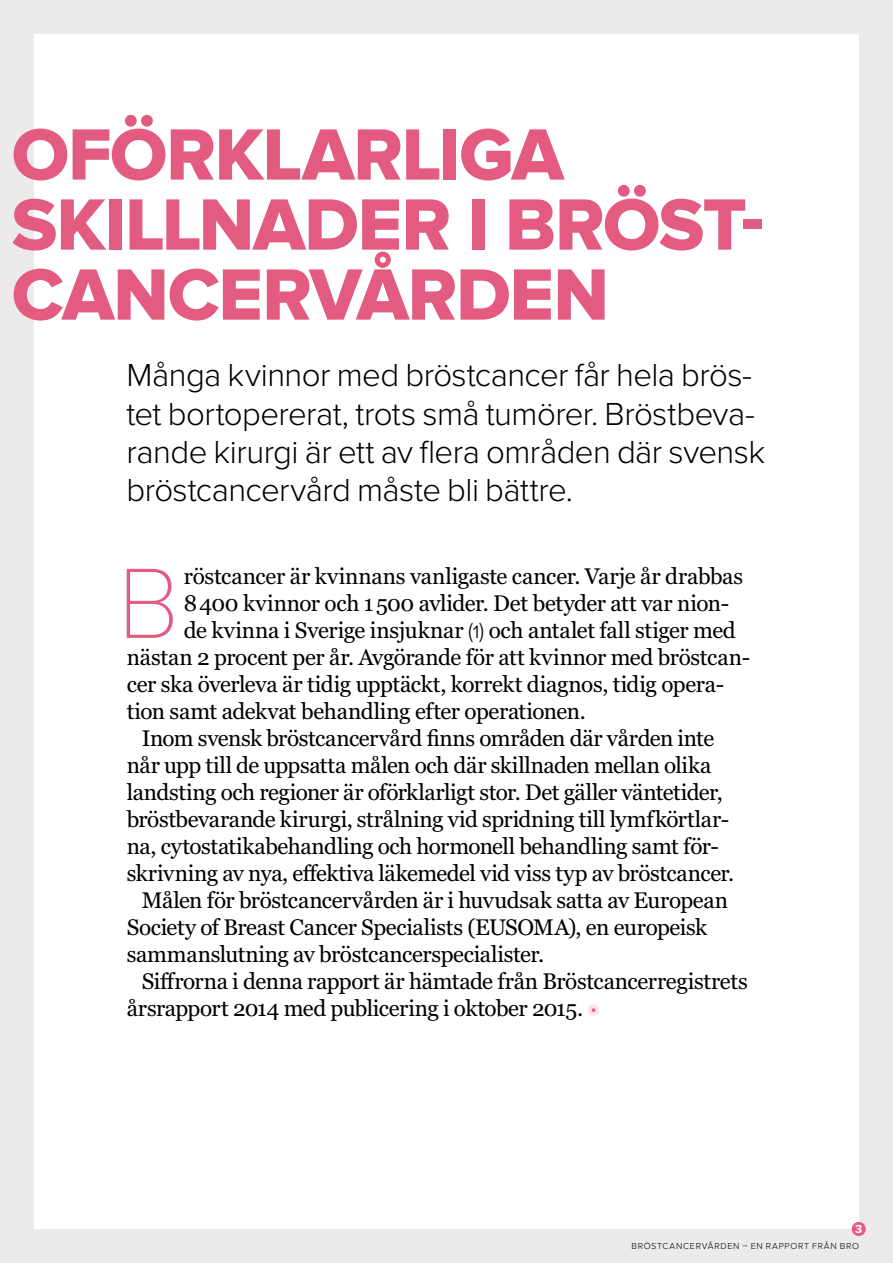
<style>
.page{position:relative;width:893px;height:1263px;background:#eceaeb}
.page>*{position:absolute;margin:0;border:0;box-sizing:border-box;transform-origin:0 0}
.t1{font:100 103.5px "Proxima Nova T";color:#e35b81}
.t2{font:75.3px/70.1px "Proxima Nova Extrabld";letter-spacing:-.02em;color:#e35b81}
.t3{font:300 33px/38.4px "Proxima Nova";letter-spacing:-.02em;color:#000}
.t4{font:22.5px "Georgia Pro";letter-spacing:-.015em;color:#000}
.t5{font:700 12.15px "Proxima Nova";color:#fff}
.t6{font:300 9px "Proxima Nova";letter-spacing:.08em;color:#000}
.s1{font-family:"Proxima Nova";font-weight:300}
</style>
<div class="page">
<div style="left:34px;top:34px;width:825px;height:1195px;background:#fff"></div>
<div style="left:588px;top:1004px;width:11px;height:12px;background:#fae3e7;border-radius:50%"></div>
<svg style="left:592px;top:1008px;width:3px;height:4px"></svg>
<div style="left:852px;top:1222px;width:14px;height:14px;background:#e35b81;border-radius:50%"></div>
<h2 class="t2" style="left:12px;top:121px;width:753px">OFÖRKLARLIGA<br>SKILLNADER I BRÖST-<br>CANCERVÅRDEN</h2>
<h3 class="t3" style="left:126px;top:356px;width:640px">Många kvinnor med bröstcancer får hela brös&shy;tet bortopererat, trots små tumörer. Bröstbeva&shy;rande kirurgi är ett av flera områden där svensk bröstcancervård måste bli bättre.</h3>
<h1 class="t1" style="left:118px;top:544px;width:64px">B</h1>
<p class="t4" style="left:184px;top:563px;width:561px">röstcancer är kvinnans vanligaste cancer. Varje år drabbas</p>
<p class="t4" style="left:184px;top:590px;width:547px">8400 kvinnor och 1500 avlider. Det betyder att var nion-</p>
<p class="t4" style="left:184px;top:617px;width:554px">de kvinna i Sverige insjuknar <span class="s1">(1)</span> och antalet fall stiger med</p>
<p class="t4" style="left:127px;top:644px;width:625px">nästan 2 procent per år. Avgörande för att kvinnor med bröstcan-</p>
<p class="t4" style="left:127px;top:671px;width:599px">cer ska överleva är tidig upptäckt, korrekt diagnos, tidig opera-</p>
<p class="t4" style="left:127px;top:698px;width:460px">tion samt adekvat behandling efter operationen.</p>
<p class="t4" style="left:142px;top:725px;width:574px">Inom svensk bröstcancervård finns områden där vården inte</p>
<p class="t4" style="left:127px;top:752px;width:586px">når upp till de uppsatta målen och där skillnaden mellan olika</p>
<p class="t4" style="left:127px;top:779px;width:597px">landsting och regioner är oförklarligt stor. Det gäller väntetider,</p>
<p class="t4" style="left:127px;top:806px;width:604px">bröstbevarande kirurgi, strålning vid spridning till lymfkörtlar-</p>
<p class="t4" style="left:127px;top:833px;width:594px">na, cytostatikabehandling och hormonell behandling samt för-</p>
<p class="t4" style="left:127px;top:860px;width:609px">skrivning av nya, effektiva läkemedel vid viss typ av bröstcancer.</p>
<p class="t4" style="left:142px;top:887px;width:588px">Målen för bröstcancervården är i huvudsak satta av European</p>
<p class="t4" style="left:127px;top:914px;width:582px">Society of Breast Cancer Specialists (EUSOMA), en europeisk</p>
<p class="t4" style="left:127px;top:941px;width:419px">sammanslutning av bröstcancerspecialister.</p>
<p class="t4" style="left:142px;top:968px;width:607px">Siffrorna i denna rapport är hämtade från Bröstcancerregistrets</p>
<p class="t4" style="left:127px;top:995px;width:458px">årsrapport 2014 med publicering i oktober 2015.</p>
<p class="t5" style="left:855px;top:1222px;width:9px">3</p>
<p class="t6" style="left:631px;top:1241px;width:229px">BRÖSTCANCERVÅRDEN – EN RAPPORT FRÅN BRO</p>
</div>
